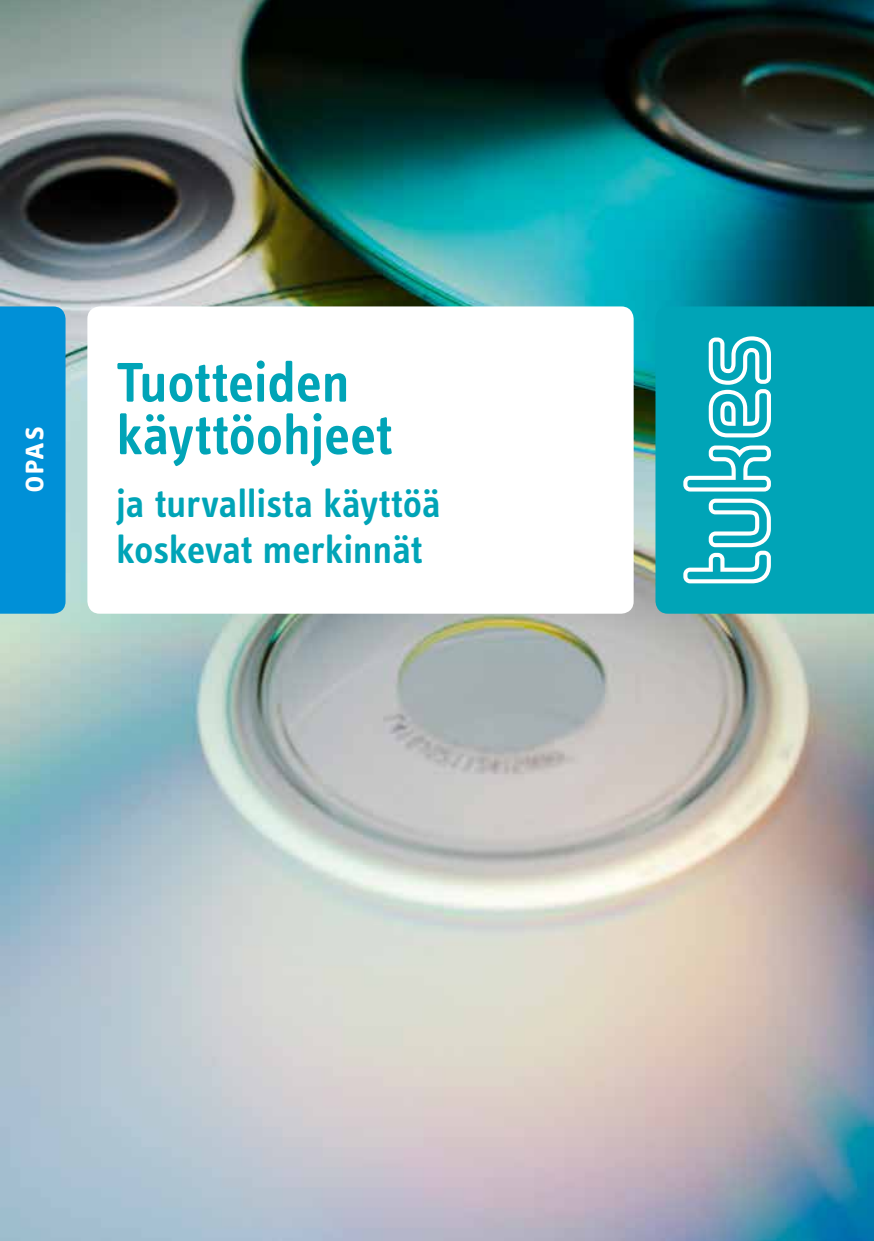
<style>
.page{position:relative;width:874px;height:1241px;background:#fff}
.page>*{position:absolute;margin:0;border:0;box-sizing:border-box;transform-origin:0 0}
.t1{font:600 57.75px/52.5px "Info Text OT";letter-spacing:-.01em;color:#00a4b7}
.t2{font:600 40.25px/45.5px "Info Text OT";letter-spacing:-.01em;color:#00a4b7}
.t3{font:600 35px "Info Text OT";color:#fff}
</style>
<div class="page">
<img style="left:0;top:0;width:873px;height:1240px">
<div style="left:0;top:306px;width:65px;height:307px;background:#0090d7"></div>
<div style="left:655px;top:306px;width:218px;height:307px;background:#00a4b7"></div>
<svg style="left:683px;top:336px;width:87px;height:247px"></svg>
<div style="left:87px;top:306px;width:546px;height:307px;background:#fff;border-radius:12px"></div>
<p class="t3" style="left:11px;top:493px;width:68px;rotate:-90deg">opas</p>
<h1 class="t1" style="left:116px;top:355px;width:277px">Tuotteiden käyttöohjeet</h1>
<p class="t2" style="left:116px;top:480px;width:326px">ja turvallista käyttöä koskevat merkinnät</p>
</div>
